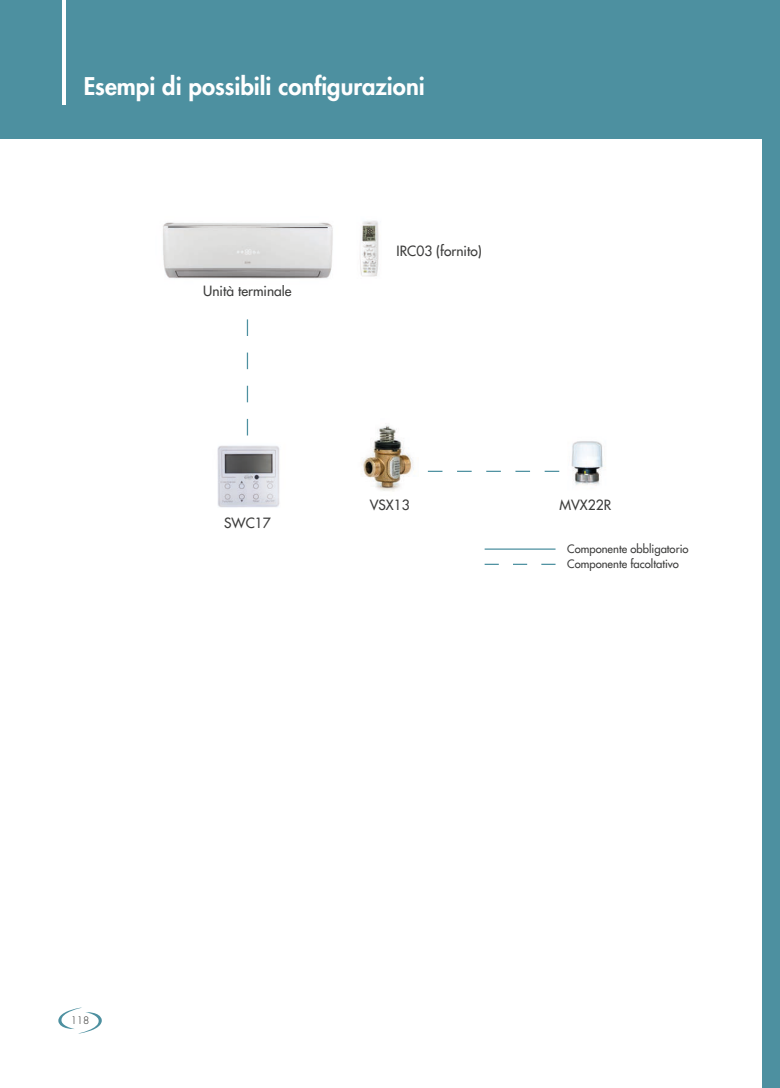
<style>
.page{position:relative;width:780px;height:1088px;background:#fff}
.page>*{position:absolute;margin:0;border:0;box-sizing:border-box;transform-origin:0 0}
.t1{font:800 23.75px "Futura LT";color:#fff}
.t2{font:13.75px "Futura LT";color:#3d3d3c}
.t3{font:11.25px/15.2px "Futura LT";color:#3d3d3c}
.t4{font:300 10px "Futura LT";color:#1d1d1b}
</style>
<div class="page">
<div style="left:0;top:0;width:762px;height:138px;background:#4d90a0"></div>
<hr style="left:63px;top:0;width:3px;height:105px;background:#fff">
<hr style="left:484px;top:548px;width:71px;height:2px;background:#4d90a0">
<svg style="left:484px;top:564px;width:71px;height:1px"></svg>
<svg style="left:58px;top:1007px;width:44px;height:26px"></svg>
<img style="left:361px;top:425px;width:67px;height:66px">
<img style="left:548px;top:441px;width:58px;height:44px">
<img style="left:163px;top:222px;width:170px;height:57px">
<img style="left:360px;top:221px;width:19px;height:56px">
<svg style="left:247px;top:319px;width:1px;height:116px"></svg>
<img style="left:217px;top:445px;width:63px;height:63px">
<svg style="left:428px;top:471px;width:131px;height:1px"></svg>
<div style="left:762px;top:0;width:18px;height:1088px;background:#4d90a0"></div>
<h1 class="t1" style="left:84px;top:71px;width:342px">Esempi di possibili configurazioni</h1>
<p class="t2" style="left:203px;top:282px;width:90px">Unità terminale</p>
<p class="t2" style="left:396px;top:242px;width:87px">IRC03 (fornito)</p>
<p class="t2" style="left:224px;top:514px;width:48px">SWC17</p>
<p class="t2" style="left:370px;top:496px;width:41px">VSX13</p>
<p class="t2" style="left:559px;top:496px;width:53px">MVX22R</p>
<p class="t3" style="left:567px;top:541px;width:123px">Componente obbligatorio<br>Componente facoltativo</p>
<p class="t4" style="left:71px;top:1014px;width:20px">118</p>
</div>
